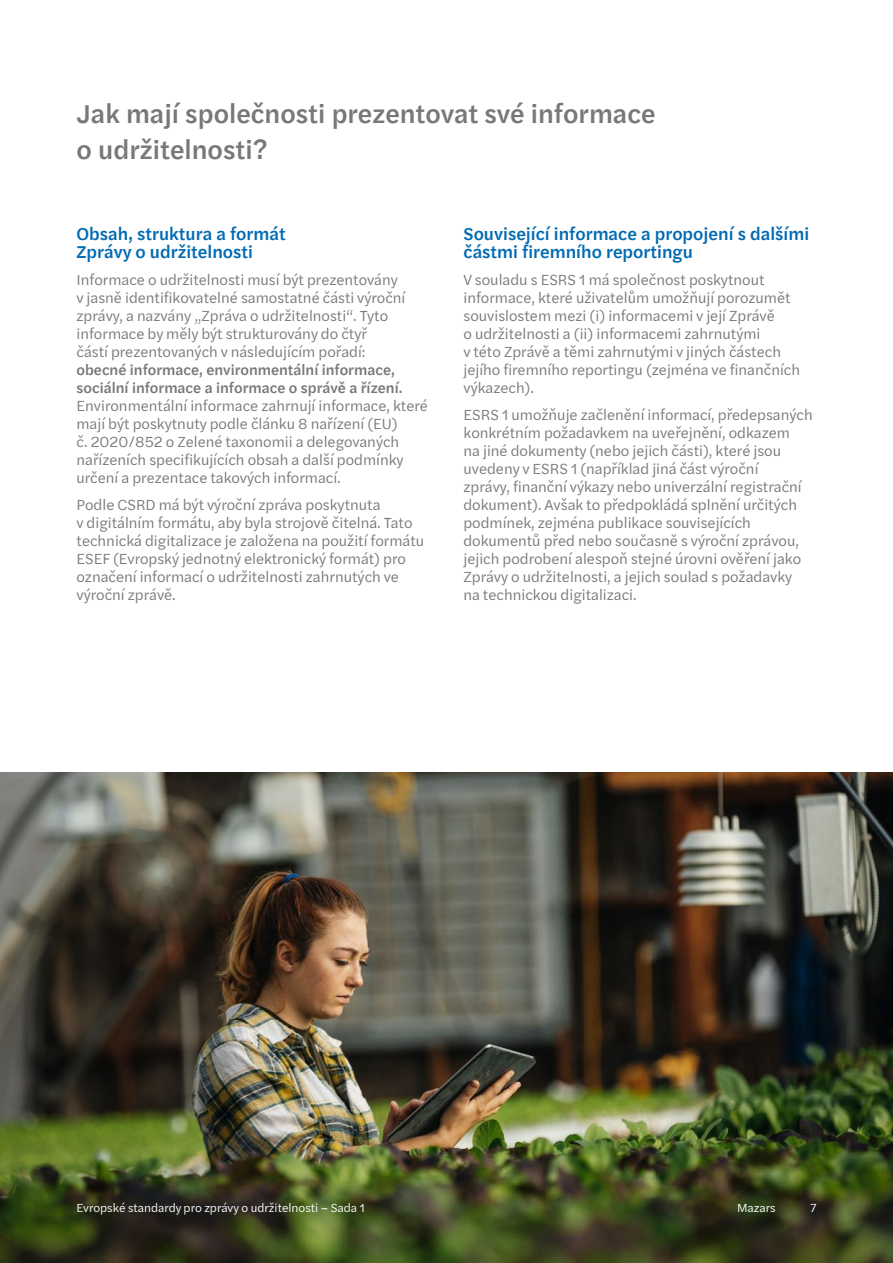
<style>
.page{position:relative;width:893px;height:1263px;background:#fff}
.page>*{position:absolute;margin:0;border:0;box-sizing:border-box;transform-origin:0 0}
.t1{font:500 27px/36px "Halyard Text";color:#797879}
.t2{font:500 18px/18px "Halyard Text";color:#006ab3}
.t3{font:15px/18px "Halyard Text";color:#797879}
.t4{font:500 15px/18px "Halyard Text";color:#797879}
.t5{font:12px "Halyard Text";color:#fff}
</style>
<div class="page">
<img style="left:0;top:772px;width:893px;height:491px">
<h1 class="t1" style="left:77px;top:94px;width:580px">Jak mají společnosti prezentovat své informace o udržitelnosti?</h1>
<p class="t2" style="left:77px;top:224px;width:211px">Obsah, struktura a formát<br>Zprávy o udržitelnosti</p>
<p class="t3" style="left:77px;top:270px;width:330px">Informace o udržitelnosti musí být prezentovány v jasně identifikovatelné samostatné části výroční zprávy, a nazvány „Zpráva o udržitelnosti“. Tyto informace by měly být strukturovány do čtyř<br>částí prezentovaných v následujícím pořadí:</p>
<p class="t4" style="left:77px;top:360px;width:327px">obecné informace, environmentální informace, sociální informace a informace o správě a řízení.</p>
<p class="t3" style="left:77px;top:396px;width:353px">Environmentální informace zahrnují informace, které mají být poskytnuty podle článku 8 nařízení (EU)<br>č. 2020/852 o Zelené taxonomii a delegovaných nařízeních specifikujících obsah a další podmínky určení a prezentace takových informací.</p>
<p class="t3" style="left:77px;top:495px;width:349px">Podle CSRD má být výroční zpráva poskytnuta<br>v digitálním formátu, aby byla strojově čitelná. Tato technická digitalizace je založena na použití formátu ESEF (Evropský jednotný elektronický formát) pro označení informací o udržitelnosti zahrnutých ve výroční zprávě.</p>
<p class="t2" style="left:463px;top:224px;width:347px">Související informace a propojení s dalšími částmi firemního reportingu</p>
<p class="t3" style="left:463px;top:270px;width:338px">V souladu s ESRS 1 má společnost poskytnout informace, které uživatelům umožňují porozumět souvislostem mezi (i) informacemi v její Zprávě<br>o udržitelnosti a (ii) informacemi zahrnutými<br>v této Zprávě a těmi zahrnutými v jiných částech jejího firemního reportingu (zejména ve finančních výkazech).</p>
<p class="t3" style="left:463px;top:405px;width:351px">ESRS 1 umožňuje začlenění informací, předepsaných konkrétním požadavkem na uveřejnění, odkazem<br>na jiné dokumenty (nebo jejich části), které jsou uvedeny v ESRS 1 (například jiná část výroční<br>zprávy, finanční výkazy nebo univerzální registrační dokument). Avšak to předpokládá splnění určitých podmínek, zejména publikace souvisejících dokumentů před nebo současně s výroční zprávou, jejich podrobení alespoň stejné úrovni ověření jako Zprávy o udržitelnosti, a jejich soulad s požadavky<br>na technickou digitalizaci.</p>
<p class="t5" style="left:77px;top:1199px;width:290px">Evropské standardy pro zprávy o udržitelnosti – Sada 1</p>
<p class="t5" style="left:737px;top:1199px;width:40px">Mazars</p>
<p class="t5" style="left:810px;top:1199px;width:8px">7</p>
</div>
